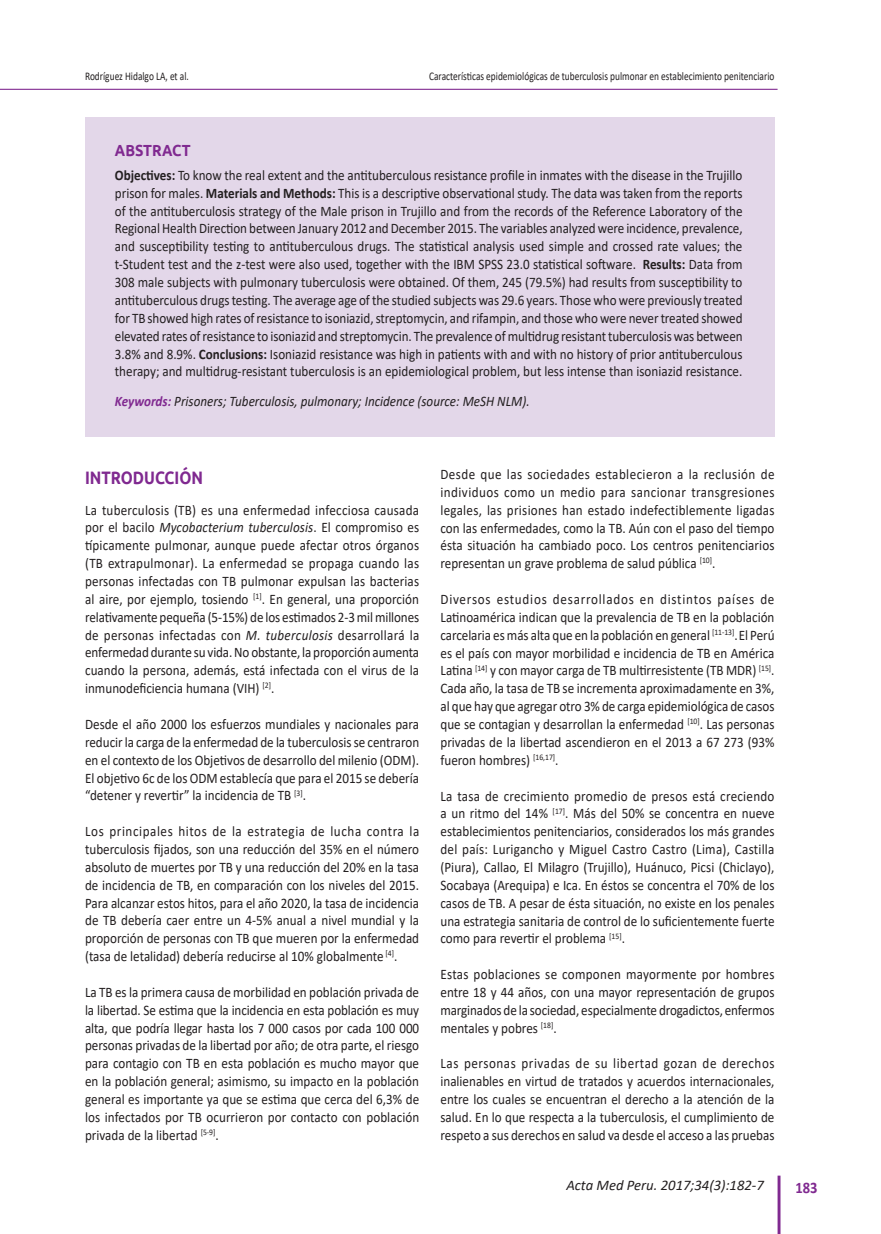
<style>
.page{position:relative;width:881px;height:1234px;background:#fff}
.page>*{position:absolute;margin:0;border:0;box-sizing:border-box;transform-origin:0 0}
.t1{font:700 18px "Ubuntu";color:#802990;scale:.85 1}
.t2{font:700 16.05px "Ubuntu";color:#802990;scale:.9 1}
.t3{font:700 16.05px "Calibri";color:#802990;scale:.9 1}
.t4{font:italic 14.7px "Calibri";color:#231f20}
.t5{font:14.55px/17.9px "Calibri";color:#231f20;text-align:justify;scale:.9 1}
.t6{font:italic 14.55px "Calibri";color:#231f20;scale:.9 1}
.t7{font:11.7px "Calibri";color:#231f20;scale:.8 1}
.s1{font-weight:700}
.s2{font-weight:700;color:#802990}
.s3{font-style:italic}
</style>
<div class="page">
<hr style="left:777px;top:1175px;width:3px;height:58px;background:#802990">
<hr style="left:0;top:89px;width:777px;height:1px;background:#802990">
<div style="left:85px;top:117px;width:689px;height:320px;background:#e3d7e9"></div>
<p class="t7" style="left:85px;top:68px;width:131px">Rodríguez Hidalgo LA, et al.</p>
<p class="t7" style="left:429px;top:68px;width:433px">Características epidemiológicas de tuberculosis pulmonar en establecimiento penitenciario</p>
<p class="t2" style="left:115px;top:139px;width:86px">ABSTRACT</p>
<p class="t5" style="left:115px;top:166px;width:698px"><span class="s1">Objectives:</span> To know the real extent and the antituberculous resistance profile in inmates with the disease in the Trujillo prison for males. <span class="s1">Materials and Methods:</span> This is a descriptive observational study. The data was taken from the reports of the antituberculosis strategy of the Male prison in Trujillo and from the records of the Reference Laboratory of the Regional Health Direction between January 2012 and December 2015. The variables analyzed were incidence, prevalence, and susceptibility testing to antituberculous drugs. The statistical analysis used simple and crossed rate values; the t-Student test and the z-test were also used, together with the IBM SPSS 23.0 statistical software. <span class="s1">Results:</span> Data from 308 male subjects with pulmonary tuberculosis were obtained. Of them, 245 (79.5%) had results from susceptibility to antituberculous drugs testing. The average age of the studied subjects was 29.6 years. Those who were previously treated for TB showed high rates of resistance to isoniazid, streptomycin, and rifampin, and those who were never treated showed elevated rates of resistance to isoniazid and streptomycin. The prevalence of multidrug resistant tuberculosis was between 3.8% and 8.9%. <span class="s1">Conclusions:</span> Isoniazid resistance was high in patients with and with no history of prior antituberculous therapy; and multidrug-resistant tuberculosis is an epidemiological problem, but less intense than isoniazid resistance.</p>
<p class="t6" style="left:115px;top:391px;width:462px"><span class="s2">Keywords:</span> Prisoners; Tuberculosis, pulmonary; Incidence (source: MeSH NLM).</p>
<p class="t1" style="left:85px;top:465px;width:140px">INTRODUCCIÓN</p>
<p class="t5" style="left:85px;top:500px;width:372px">La tuberculosis (TB) es una enfermedad infecciosa causada por el bacilo <span class="s3">Mycobacterium tuberculosis</span>. El compromiso es típicamente pulmonar, aunque puede afectar otros órganos (TB extrapulmonar). La enfermedad se propaga cuando las personas infectadas con TB pulmonar expulsan las bacterias al aire, por ejemplo, tosiendo <sup>[1]</sup>. En general, una proporción relativamente pequeña (5-15%) de los estimados 2-3 mil millones de personas infectadas con <span class="s3">M. tuberculosis</span> desarrollará la enfermedad durante su vida. No obstante, la proporción aumenta cuando la persona, además, está infectada con el virus de la inmunodeficiencia humana (VIH) <sup>[2]</sup>.</p>
<p class="t5" style="left:85px;top:714px;width:372px">Desde el año 2000 los esfuerzos mundiales y nacionales para reducir la carga de la enfermedad de la tuberculosis se centraron en el contexto de los Objetivos de desarrollo del milenio (ODM).<br>El objetivo 6c de los ODM establecía que para el 2015 se debería “detener y revertir” la incidencia de TB <sup>[3]</sup>.</p>
<p class="t5" style="left:85px;top:821px;width:372px">Los principales hitos de la estrategia de lucha contra la tuberculosis fijados, son una reducción del 35% en el número absoluto de muertes por TB y una reducción del 20% en la tasa de incidencia de TB, en comparación con los niveles del 2015.<br>Para alcanzar estos hitos, para el año 2020, la tasa de incidencia de TB debería caer entre un 4-5% anual a nivel mundial y la proporción de personas con TB que mueren por la enfermedad (tasa de letalidad) debería reducirse al 10% globalmente <sup>[4]</sup>.</p>
<p class="t5" style="left:85px;top:982px;width:372px">La TB es la primera causa de morbilidad en población privada de la libertad. Se estima que la incidencia en esta población es muy alta, que podría llegar hasta los 7 000 casos por cada 100 000 personas privadas de la libertad por año; de otra parte, el riesgo para contagio con TB en esta población es mucho mayor que en la población general; asimismo, su impacto en la población general es importante ya que se estima que cerca del 6,3% de los infectados por TB ocurrieron por contacto con población privada de la libertad <sup>[5-9]</sup>.</p>
<p class="t5" style="left:440px;top:465px;width:372px">Desde que las sociedades establecieron a la reclusión de individuos como un medio para sancionar transgresiones legales, las prisiones han estado indefectiblemente ligadas con las enfermedades, como la TB. Aún con el paso del tiempo ésta situación ha cambiado poco. Los centros penitenciarios representan un grave problema de salud pública <sup>[10]</sup>.</p>
<p class="t5" style="left:440px;top:589px;width:372px">Diversos estudios desarrollados en distintos países de Latinoamérica indican que la prevalencia de TB en la población carcelaria es más alta que en la población en general <sup>[11-13]</sup>.El Perú es el país con mayor morbilidad e incidencia de TB en América Latina <sup>[14]</sup> y con mayor carga de TB multirresistente (TB MDR) <sup>[15]</sup>.<br>Cada año, la tasa de TB se incrementa aproximadamente en 3%, al que hay que agregar otro 3% de carga epidemiológica de casos que se contagian y desarrollan la enfermedad <sup>[10]</sup>. Las personas privadas de la libertad ascendieron en el 2013 a 67 273 (93% fueron hombres) <sup>[16,17]</sup>.</p>
<p class="t5" style="left:440px;top:786px;width:372px">La tasa de crecimiento promedio de presos está creciendo a un ritmo del 14% <sup>[17]</sup>. Más del 50% se concentra en nueve establecimientos penitenciarios, considerados los más grandes del país: Lurigancho y Miguel Castro Castro (Lima), Castilla (Piura), Callao, El Milagro (Trujillo), Huánuco, Picsi (Chiclayo), Socabaya (Arequipa) e Ica. En éstos se concentra el 70% de los casos de TB. A pesar de ésta situación, no existe en los penales una estrategia sanitaria de control de lo suficientemente fuerte como para revertir el problema <sup>[15]</sup>.</p>
<p class="t5" style="left:440px;top:964px;width:372px">Estas poblaciones se componen mayormente por hombres entre 18 y 44 años, con una mayor representación de grupos marginados de la sociedad, especialmente drogadictos, enfermos mentales y pobres <sup>[18]</sup>.</p>
<p class="t5" style="left:440px;top:1054px;width:372px">Las personas privadas de su libertad gozan de derechos inalienables en virtud de tratados y acuerdos internacionales, entre los cuales se encuentran el derecho a la atención de la salud. En lo que respecta a la tuberculosis, el cumplimiento de respeto a sus derechos en salud va desde el acceso a las pruebas</p>
<p class="t4" style="left:566px;top:1174px;width:199px">Acta Med Peru. 2017;34(3):182-7</p>
<p class="t3" style="left:795px;top:1175px;width:26px">183</p>
</div>
